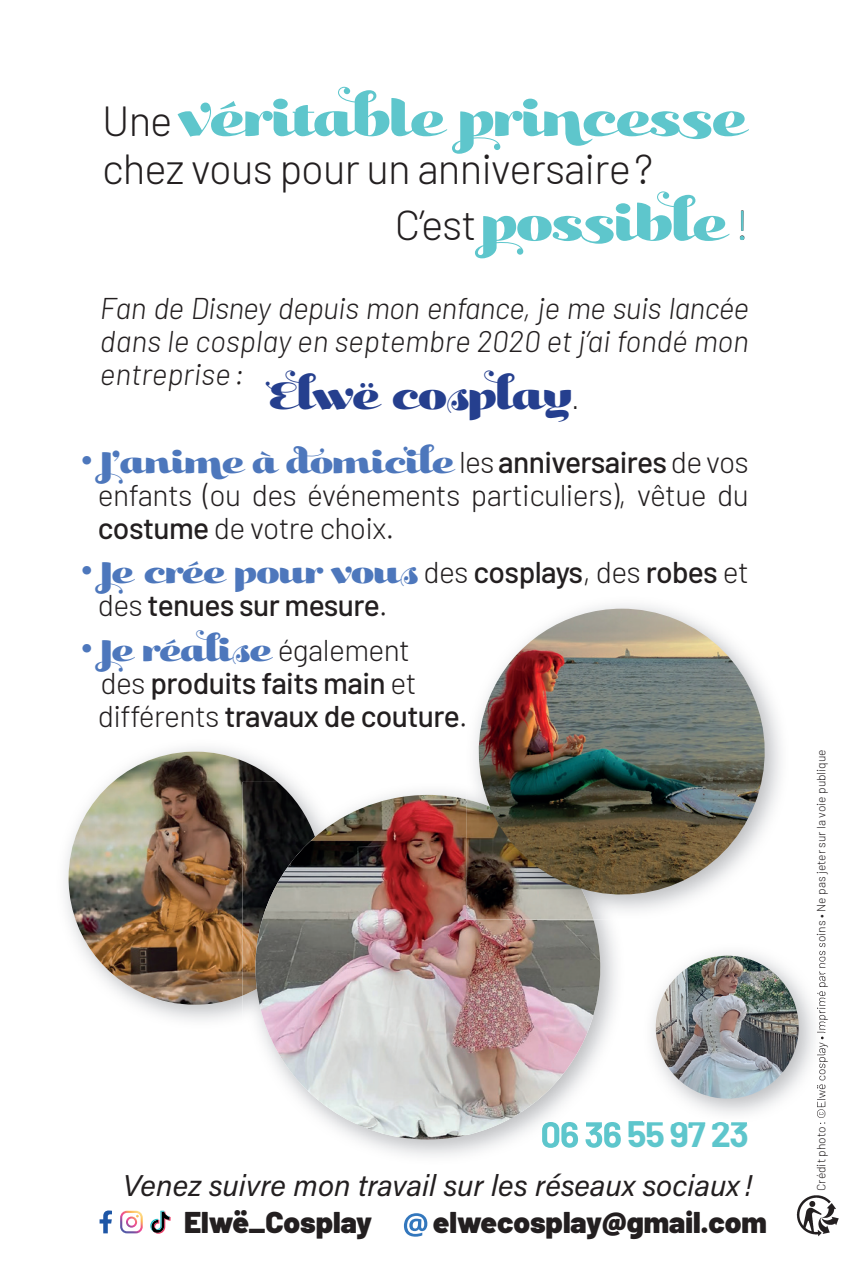
<style>
.page{position:relative;width:851px;height:1276px;background:#fff}
.page>*{position:absolute;margin:0;border:0;box-sizing:border-box;transform-origin:0 0}
.t1{font:45px "Kari Display Pro";letter-spacing:-.02em;color:#253f8e}
.t2{font:300 42px/48px "Barlow";letter-spacing:-.02em;color:#231f20}
.t3{font:36px "Kari Display Pro";letter-spacing:-.02em;color:#4d77bc}
.t4{font:700 36px "Barlow";letter-spacing:-.03em;color:#5ec6cc}
.t5{font:italic 300 30px/33px "Barlow";color:#231f20;text-align:justify}
.t6{font:500 30px/33px "Barlow";letter-spacing:-.02em;color:#231f20}
.t7{font:300 30px/33px "Barlow";letter-spacing:-.02em;color:#231f20}
.t8{font:italic 30px "Acumin Pro";color:#231f20}
.t9{font:900 30px "Barlow";color:#231f20}
.t10{font:300 12px "Barlow";color:#231f20}
.s1{font-family:"Gotham";font-weight:200;color:#231f20}
.s2{font-family:"Barlow";font-weight:300;font-size:30px;color:#231f20}
.s3{font-family:"Barlow";font-weight:500;font-size:30px;color:#231f20}
.s4{font-weight:500}
.s5{font-weight:300}
</style>
<div class="page">
<svg style="left:150px;top:1210px;width:20px;height:23px"></svg>
<svg style="left:120px;top:1210px;width:23px;height:23px"></svg>
<svg style="left:99px;top:1210px;width:13px;height:23px"></svg>
<svg style="left:740px;top:211px;width:4px;height:29px"></svg>
<svg style="left:475px;top:191px;width:254px;height:67px"></svg>
<svg style="left:177px;top:87px;width:571px;height:67px"></svg>
<img style="left:796px;top:1195px;width:43px;height:42px">
<svg style="left:404px;top:1213px;width:23px;height:23px"></svg>
<img style="left:65px;top:748px;width:226px;height:273px">
<img style="left:69px;top:751px;width:208px;height:253px">
<img style="left:542px;top:1122px;width:79px;height:26px">
<img style="left:242px;top:995px;width:11px;height:26px">
<img style="left:242px;top:782px;width:68px;height:213px">
<img style="left:253px;top:795px;width:347px;height:344px">
<img style="left:466px;top:913px;width:127px;height:6px">
<img style="left:459px;top:608px;width:322px;height:305px">
<img style="left:816px;top:943px;width:7px;height:180px">
<img style="left:643px;top:1122px;width:104px;height:1px">
<img style="left:647px;top:955px;width:161px;height:153px">
<h2 class="t2" style="left:102px;top:93px;width:552px">Une<br>chez vous pour un anniversaire ?</h2>
<h2 class="t2" style="left:395px;top:198px;width:83px">C’est</h2>
<h2 class="t2" style="left:735px;top:198px;width:15px">!</h2>
<p class="t5" style="left:100px;top:290px;width:650px">Fan de Disney depuis mon enfance, je me suis lancée dans le cosplay en septembre 2020 et j’ai fondé mon entreprise :</p>
<h1 class="t1" style="left:269px;top:366px;width:312px">Elwë cosplay<span class="s1">.</span></h1>
<p class="t3" style="left:81px;top:438px;width:669px">• J’anime à domicile <span class="s2">les</span> <span class="s3">anniversaires</span> <span class="s2">de vos</span></p>
<p class="t7" style="left:98px;top:476px;width:652px">enfants (ou des événements particuliers), vêtue du <span class="s4">costume</span> de votre choix.</p>
<p class="t3" style="left:81px;top:549px;width:669px">• Je crée pour vous <span class="s2">des</span> <span class="s3">cosplays</span><span class="s2">, des</span> <span class="s3">robes</span> <span class="s2">et</span></p>
<p class="t6" style="left:98px;top:586px;width:291px"><span class="s5">des</span> tenues sur mesure<span class="s5">.</span></p>
<p class="t3" style="left:81px;top:626px;width:330px">• Je réalise <span class="s2">également</span></p>
<p class="t6" style="left:98px;top:664px;width:371px"><span class="s5">des</span> produits faits main <span class="s5">et différents</span> travaux de couture<span class="s5">.</span></p>
<p class="t4" style="left:540px;top:1108px;width:210px">06 36 55 97 23</p>
<p class="t8" style="left:123px;top:1164px;width:630px">Venez suivre mon travail sur les réseaux sociaux !</p>
<p class="t9" style="left:184px;top:1200px;width:189px">Elwë_Cosplay</p>
<p class="t9" style="left:433px;top:1200px;width:335px">elwecosplay@gmail.com</p>
<p class="t10" style="left:812px;top:1191px;width:443px;rotate:-90deg">Crédit photo : ©Elwë cosplay • Imprimé par nos soins • Ne pas jeter sur la voie publique</p>
</div>
